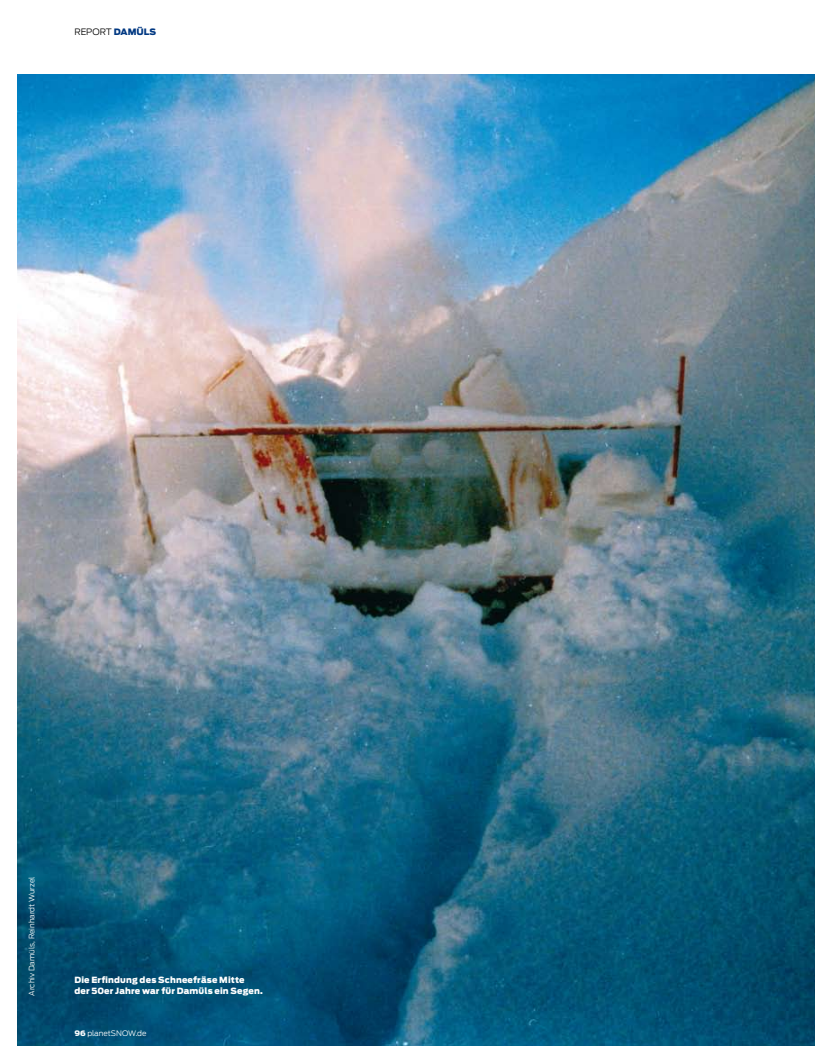
<style>
.page{position:relative;width:815px;height:1063px;background:#fff}
.page>*{position:absolute;margin:0;border:0;box-sizing:border-box;transform-origin:0 0}
.t1{font:300 8.75px "Antenna";color:#000}
.t2{font:900 8.5px "Antenna";letter-spacing:.02em;color:#fff}
.t3{font:300 7.5px "Antenna";color:#fff}
.s1{font-weight:900;color:#003882}
.s2{font-weight:900}
</style>
<div class="page">
<img style="left:18px;top:74px;width:797px;height:971px">
<p class="t1" style="left:74px;top:27px;width:83px">Report <span class="s1">Damüls</span></p>
<p class="t3" style="left:27px;top:996px;width:121px;rotate:-90deg">Archiv Damüls, Reinhardt Wurzel</p>
<p class="t2" style="left:74px;top:975px;width:172px">Die Erfindung des Schneefräse Mitte</p>
<p class="t2" style="left:74px;top:986px;width:190px">der 50er Jahre war für Damüls ein Segen.</p>
<p class="t3" style="left:74px;top:1029px;width:74px"><span class="s2">96</span> planetSNOW.de</p>
</div>
